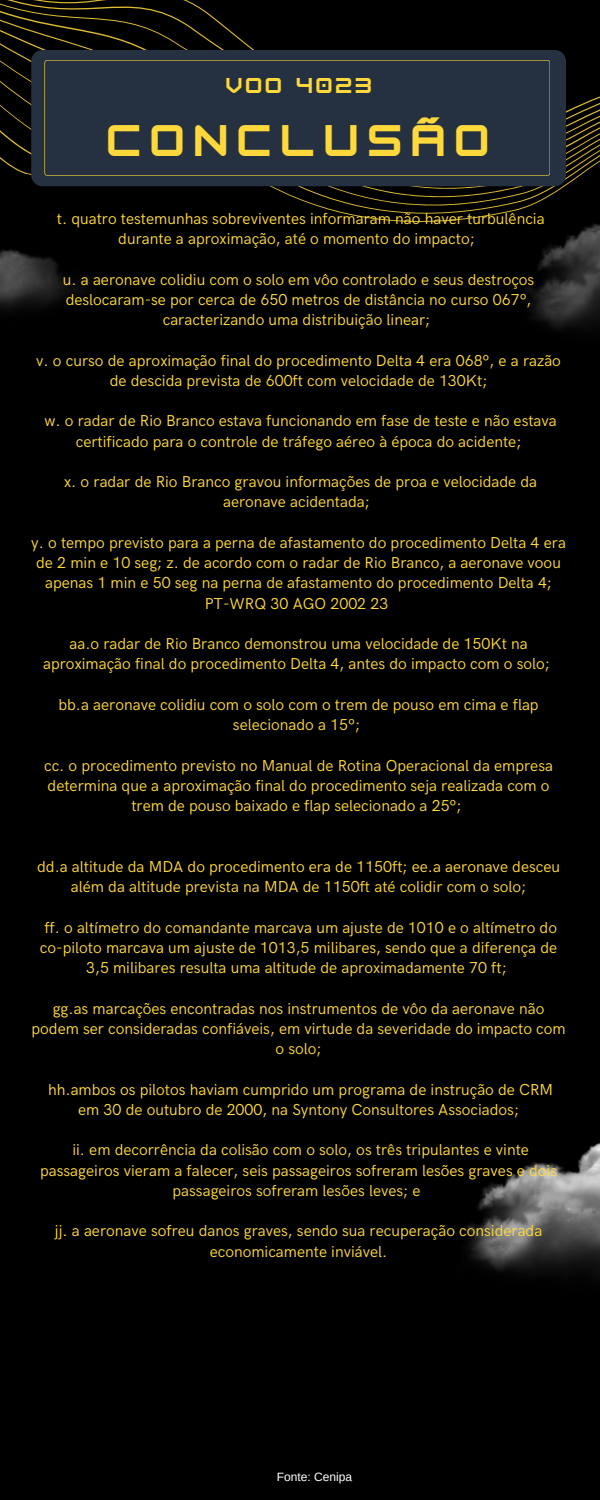
<style>
.page{position:relative;width:600px;height:1500px;background:#000}
.page>*{position:absolute;margin:0;border:0;box-sizing:border-box;transform-origin:0 0}
.t1{font:700 38.6px "HK Modular";letter-spacing:.245em;color:#ffd93b}
.t2{font:700 18.8px "HK Modular";letter-spacing:.165em;color:#ffd93b}
.t3{font:15.9px/20.2px "HK Grotesk";color:#ffd93b;text-align:center}
.t4{font:12px "Arimo";color:#fff}
</style>
<div class="page">
<svg style="left:0;top:0;width:600px;height:222px"></svg>
<div style="left:31px;top:50px;width:535px;height:136px;background:#253140;border-radius:11px"></div>
<svg style="left:45px;top:60px;width:505px;height:116px"></svg>
<img style="left:516px;top:179px;width:84px;height:151px">
<img style="left:0;top:164px;width:125px;height:147px">
<img style="left:465px;top:1143px;width:135px;height:136px">
<p class="t2" style="left:226px;top:74px;width:147px">VOO 4023</p>
<p class="t1" style="left:107px;top:117px;width:383px">CONCLUSÃO</p>
<p class="t3" style="left:57px;top:209px;width:489px">t. quatro testemunhas sobreviventes informaram não haver turbulência durante a aproximação, até o momento do impacto;</p>
<p class="t3" style="left:63px;top:270px;width:473px">u. a aeronave colidiu com o solo em vôo controlado e seus destroços deslocaram-se por cerca de 650 metros de distância no curso 067º, caracterizando uma distribuição linear;</p>
<p class="t3" style="left:36px;top:351px;width:526px">v. o curso de aproximação final do procedimento Delta 4 era 068º, e a razão de descida prevista de 600ft com velocidade de 130Kt;</p>
<p class="t3" style="left:45px;top:411px;width:514px">w. o radar de Rio Branco estava funcionando em fase de teste e não estava certificado para o controle de tráfego aéreo à época do acidente;</p>
<p class="t3" style="left:64px;top:472px;width:475px">x. o radar de Rio Branco gravou informações de proa e velocidade da aeronave acidentada;</p>
<p class="t3" style="left:31px;top:533px;width:536px">y. o tempo previsto para a perna de afastamento do procedimento Delta 4 era de 2 min e 10 seg; z. de acordo com o radar de Rio Branco, a aeronave voou apenas 1 min e 50 seg na perna de afastamento do procedimento Delta 4; PT-WRQ 30 AGO 2002 23</p>
<p class="t3" style="left:43px;top:634px;width:508px">aa.o radar de Rio Branco demonstrou uma velocidade de 150Kt na aproximação final do procedimento Delta 4, antes do impacto com o solo;</p>
<p class="t3" style="left:59px;top:695px;width:482px">bb.a aeronave colidiu com o solo com o trem de pouso em cima e flap selecionado a 15º;</p>
<p class="t3" style="left:44px;top:756px;width:510px">cc. o procedimento previsto no Manual de Rotina Operacional da empresa determina que a aproximação final do procedimento seja realizada com o trem de pouso baixado e flap selecionado a 25º;</p>
<p class="t3" style="left:37px;top:857px;width:524px">dd.a altitude da MDA do procedimento era de 1150ft; ee.a aeronave desceu além da altitude prevista na MDA de 1150ft até colidir com o solo;</p>
<p class="t3" style="left:40px;top:918px;width:519px">ff. o altímetro do comandante marcava um ajuste de 1010 e o altímetro do co-piloto marcava um ajuste de 1013,5 milibares, sendo que a diferença de<br>3,5 milibares resulta uma altitude de aproximadamente 70 ft;</p>
<p class="t3" style="left:32px;top:999px;width:536px">gg.as marcações encontradas nos instrumentos de vôo da aeronave não podem ser consideradas confiáveis, em virtude da severidade do impacto com o solo;</p>
<p class="t3" style="left:48px;top:1080px;width:507px">hh.ambos os pilotos haviam cumprido um programa de instrução de CRM em 30 de outubro de 2000, na Syntony Consultores Associados;</p>
<p class="t3" style="left:40px;top:1140px;width:518px">ii. em decorrência da colisão com o solo, os três tripulantes e vinte passageiros vieram a falecer, seis passageiros sofreram lesões graves e dois passageiros sofreram lesões leves; e</p>
<p class="t3" style="left:55px;top:1221px;width:489px">jj. a aeronave sofreu danos graves, sendo sua recuperação considerada economicamente inviável.</p>
<p class="t4" style="left:277px;top:1471px;width:77px">Fonte: Cenipa</p>
</div>
